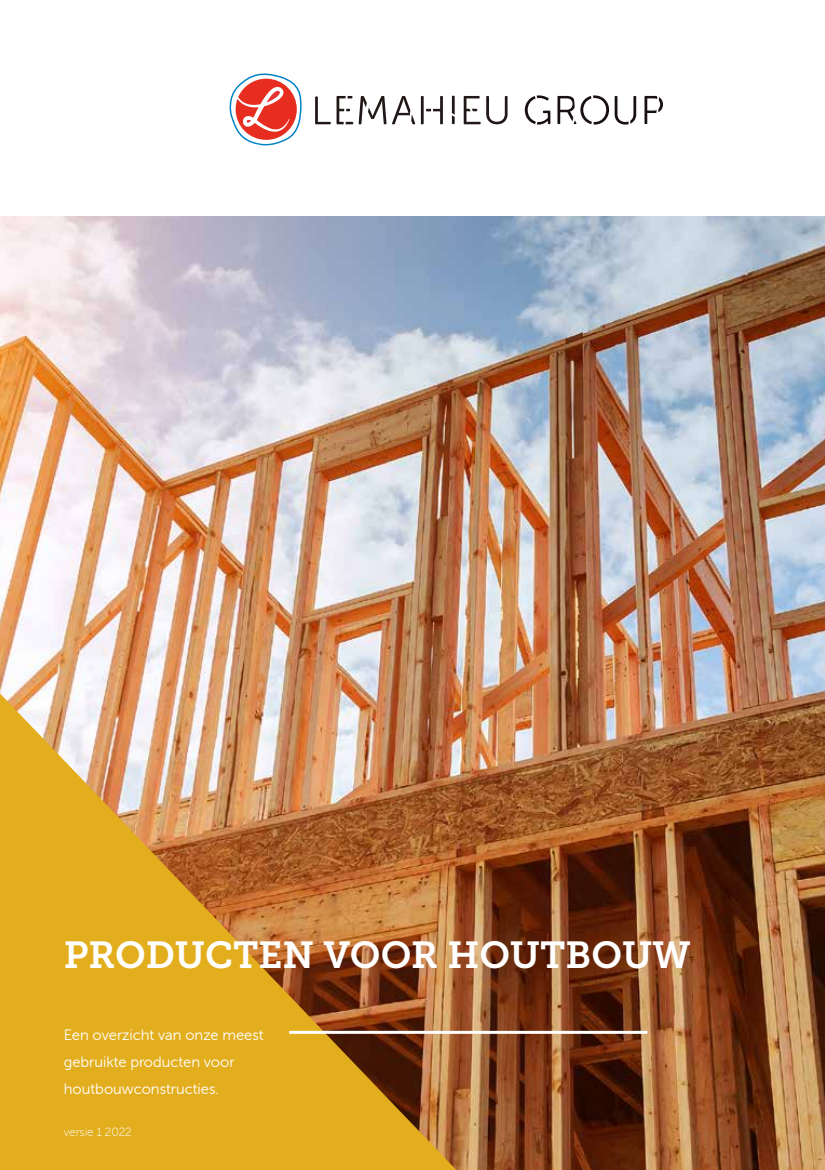
<style>
.page{position:relative;width:825px;height:1170px;background:#fff}
.page>*{position:absolute;margin:0;border:0;box-sizing:border-box;transform-origin:0 0}
.t1{font:37.5px "Museo Slab 700";letter-spacing:-.005em;color:#fff}
.t2{font:15px/27px "Museo Sans Rounded 300";color:#fff}
.t3{font:12px "Museo Sans Rounded 100";color:#fff}
</style>
<div class="page">
<hr style="left:421px;top:96px;width:3px;height:28px;background:#211817">
<svg style="left:315px;top:96px;width:38px;height:28px"></svg>
<svg style="left:426px;top:96px;width:17px;height:28px"></svg>
<svg style="left:464px;top:96px;width:43px;height:28px"></svg>
<svg style="left:359px;top:96px;width:56px;height:28px"></svg>
<svg style="left:452px;top:96px;width:3px;height:28px"></svg>
<svg style="left:230px;top:73px;width:72px;height:72px"></svg>
<svg style="left:615px;top:96px;width:21px;height:29px"></svg>
<svg style="left:525px;top:95px;width:25px;height:30px"></svg>
<svg style="left:557px;top:95px;width:52px;height:30px"></svg>
<svg style="left:644px;top:96px;width:19px;height:28px"></svg>
<img style="left:0;top:217px;width:825px;height:952px">
<img style="left:0;top:693px;width:456px;height:476px">
<hr style="left:289px;top:1030px;width:358px;height:3px;background:#fff">
<h1 class="t1" style="left:64px;top:933px;width:628px">PRODUCTEN VOOR HOUTBOUW</h1>
<p class="t2" style="left:64px;top:1021px;width:201px">Een overzicht van onze meest gebruikte producten voor houtbouwconstructies.</p>
<p class="t3" style="left:64px;top:1125px;width:70px">versie 1 2022</p>
</div>
